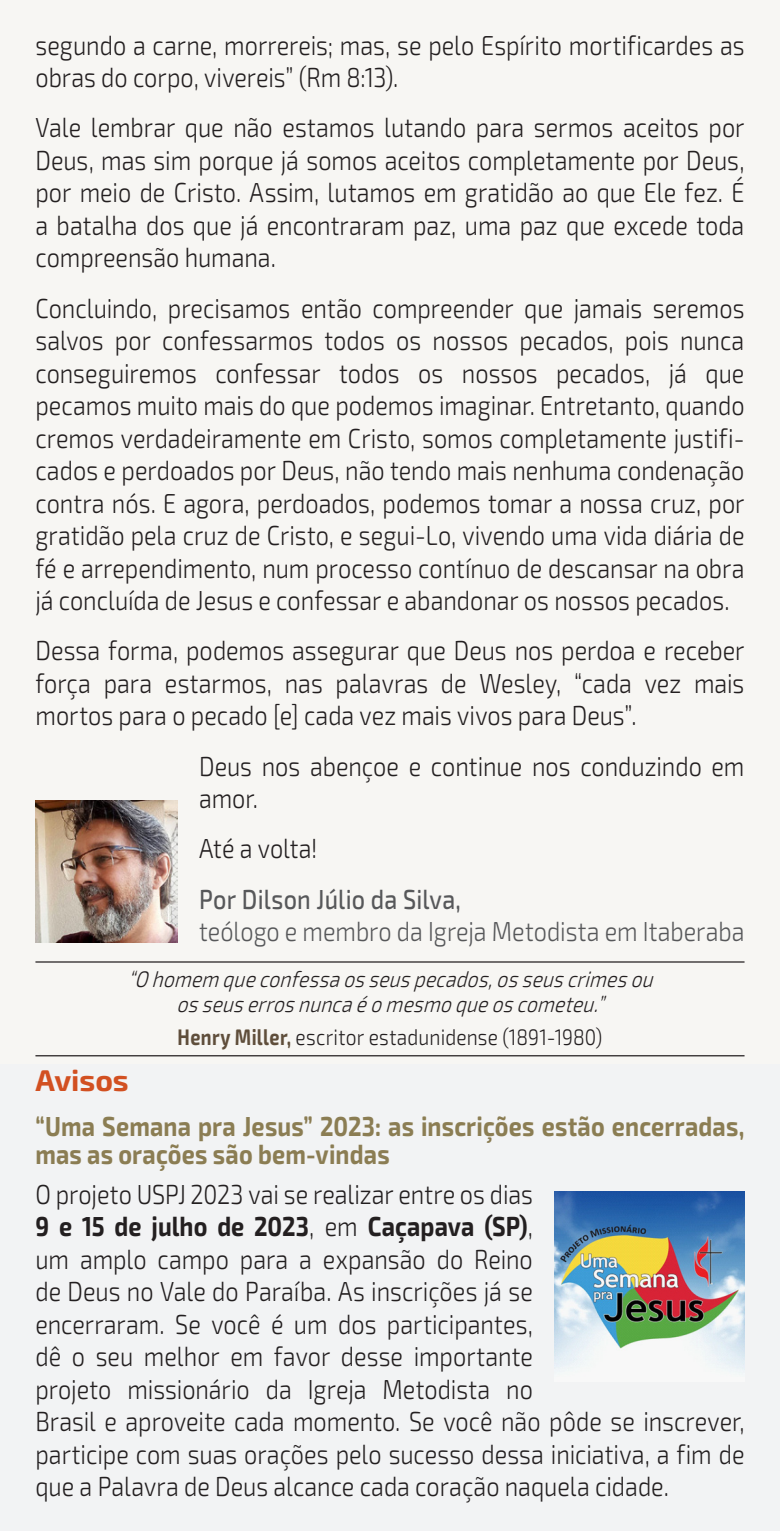
<style>
.page{position:relative;width:780px;height:1531px;background:#f2f3f4}
.page>*{position:absolute;margin:0;border:0;box-sizing:border-box;transform-origin:0 0}
.Títulos{font:700 30px "Exo 2";color:#d25021}
.Texto_12{font:300 27.5px/32.5px "Exo 2";color:#231f20;scale:.85 1}
.Avisos_-_Bold{font:700 27.5px/27.5px "Exo 2";letter-spacing:.01em;color:#8b7d53;scale:.85 1}
.Assinatura{font:300 27.5px/32.5px "Exo 2";color:#57585a;scale:.85 1}
.Frase_Caixa{font:italic 300 22.5px/25px "Exo 2";color:#231f20;text-align:center;scale:.85 1}
.Frase_-_Assinatura{font:300 22.5px "Exo 2";letter-spacing:.01em;color:#231f20;scale:.85 1}
.s1{font-weight:500}
.s2{font-weight:700;color:#5f4e3b}
.s3{font-weight:700}
</style>
<div class="page">
<div style="left:0;top:0;width:780px;height:1064px;background:#f7f6f3"></div>
<hr style="left:35px;top:961px;width:709px;height:1px;background:#231f20">
<hr style="left:35px;top:1055px;width:709px;height:1px;background:#231f20">
<img style="left:35px;top:800px;width:142px;height:142px">
<img style="left:554px;top:1191px;width:190px;height:175px">
<p class="Texto_12" style="left:35px;top:29px;width:835px">segundo a carne, morrereis; mas, se pelo Espírito mortificardes as obras do corpo, vivereis” (Rm 8:13).</p>
<p class="Texto_12" style="left:35px;top:112px;width:835px;text-align:justify">Vale lembrar que não estamos lutando para sermos aceitos por Deus, mas sim porque já somos aceitos completamente por Deus, por meio de Cristo. Assim, lutamos em gratidão ao que Ele fez. É a batalha dos que já encontraram paz, uma paz que excede toda compreensão humana.</p>
<p class="Texto_12" style="left:35px;top:292px;width:835px;text-align:justify">Concluindo, precisamos então compreender que jamais seremos salvos por confessarmos todos os nossos pecados, pois nunca conseguiremos confessar todos os nossos pecados, já que pecamos muito mais do que podemos imaginar. Entretanto, quando cremos verdadeiramente em Cristo, somos completamente justifi&shy;cados e perdoados por Deus, não tendo mais nenhuma condenação contra nós. E agora, perdoados, podemos tomar a nossa cruz, por gratidão pela cruz de Cristo, e segui-Lo, vivendo uma vida diária de fé e arrependimento, num processo contínuo de descansar na obra já concluída de Jesus e confessar e abandonar os nossos pecados.</p>
<p class="Texto_12" style="left:35px;top:635px;width:835px;text-align:justify">Dessa forma, podemos assegurar que Deus nos perdoa e receber força para estarmos, nas palavras de Wesley, “cada vez mais mortos para o pecado [e] cada vez mais vivos para Deus”.</p>
<p class="Texto_12" style="left:199px;top:750px;width:643px">Deus nos abençoe e continue nos conduzindo em amor.</p>
<p class="Texto_12" style="left:199px;top:833px;width:141px">Até a volta!</p>
<p class="Assinatura" style="left:199px;top:883px;width:643px"><span class="s1">Por Dilson Júlio da Silva,<br></span>teólogo e membro da Igreja Metodista em Itaberaba</p>
<p class="Frase_Caixa" style="left:128px;top:967px;width:627px">“Ohomem queconfessaosseuspecados,osseuscrimesou osseuserrosnuncaéomesmoqueoscometeu.”</p>
<p class="Frase_-_Assinatura" style="left:178px;top:1023px;width:501px"><span class="s2">Henry Miller,</span> escritor estadunidense (1891-1980)</p>
<p class="Títulos" style="left:35px;top:1063px;width:95px">Avisos</p>
<p class="Avisos_-_Bold" style="left:35px;top:1113px;width:835px">“Uma Semana pra Jesus” 2023: as inscrições estão encerradas, mas as orações são bem-vindas</p>
<p class="Texto_12" style="left:35px;top:1178px;width:835px">O projeto USPJ 2023 vai se realizar entre os dias<br><span class="s3">9 e 15 de julho de 2023</span>, em <span class="s3">Caçapava (SP)</span>,<br>um amplo campo para a expansão do Reino<br>de Deus no Vale do Paraíba. As inscrições já se<br>encerraram. Se você é um dos participantes,<br>dê o seu melhor em favor desse importante<br>projeto missionário da Igreja Metodista no<br>Brasil e aproveite cada momento. Se você não pôde se inscrever, participe com suas orações pelo sucesso dessa iniciativa, a fim de que a Palavra de Deus alcance cada coração naquela cidade.</p>
</div>
